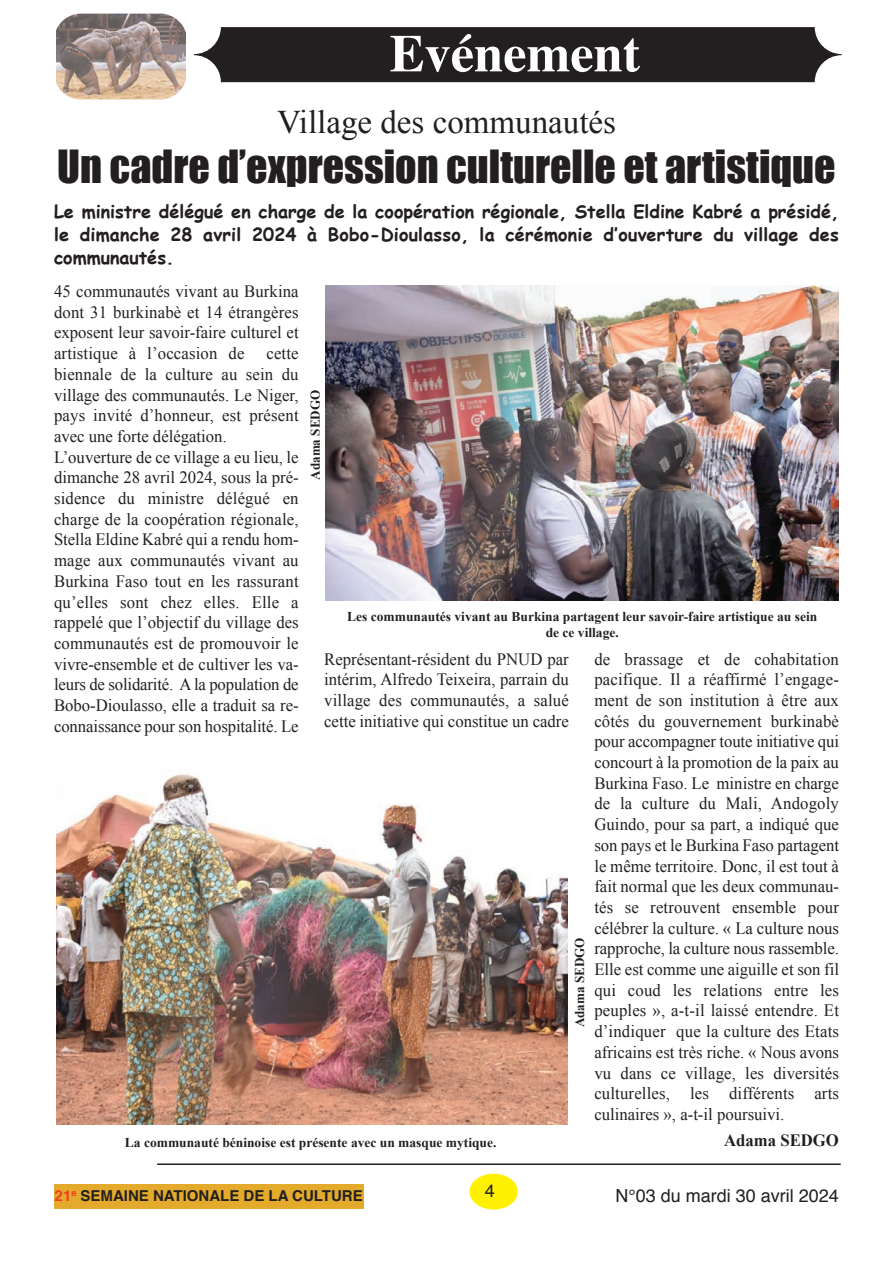
<style>
.page{position:relative;width:893px;height:1263px;background:#fff}
.page>*{position:absolute;margin:0;border:0;box-sizing:border-box;transform-origin:0 0}
.t1{font:700 52.5px "Times";color:#fff}
.t2{font:42px "Impact";color:#231f20}
.t3{font:33px "Times New Roman";color:#231f20}
.t4{font:700 18px/23.2px "Comic Sans MS";letter-spacing:.01em;color:#231f20;text-align:justify}
.t5{font:18px "Helvetica";color:#231f20}
.t6{font:17.25px/20.7px "Times New Roman";color:#231f20;text-align:justify}
.t7{font:700 17.25px "Times New Roman";color:#231f20}
.t8{font:700 15px "Helvetica";color:#231f20}
.t9{font:700 13.5px/16.2px "Times New Roman";color:#231f20;text-align:center}
.s1{color:#ef3e25}
</style>
<div class="page">
<img style="left:57px;top:14px;width:129px;height:85px">
<hr style="left:157px;top:1163px;width:684px;height:2px;background:#231f20">
<div style="left:469px;top:1174px;width:49px;height:35px;background:#fff101;border-radius:50%"></div>
<div style="left:54px;top:1184px;width:309px;height:25px;background:#e3aa2b"></div>
<div style="left:194px;top:27px;width:648px;height:55px;background:#231f20;border-radius:27px"></div>
<img style="left:326px;top:285px;width:512px;height:315px">
<img style="left:57px;top:774px;width:510px;height:350px">
<h1 class="t1" style="left:390px;top:32px;width:252px">Evénement</h1>
<h3 class="t3" style="left:277px;top:104px;width:340px">Village des communautés</h3>
<h2 class="t2" style="left:57px;top:141px;width:780px">Un cadre d’expression culturelle et artistique</h2>
<p class="t4" style="left:54px;top:199px;width:786px">Le ministre délégué en charge de la coopération régionale, Stella Eldine Kabré a présidé, le dimanche 28 avril 2024 à Bobo-Dioulasso, la cérémonie d’ouverture du village des communautés.</p>
<p class="t6" style="left:54px;top:281px;width:246px">45 communautés vivant au Burkina dont 31 burkinabè et 14 étrangères exposent leur savoir-faire culturel et artistique à l’occasion de</p>
<p class="t6" style="left:54px;top:343px;width:246px;text-align:left;text-indent:212px">cette biennale de la culture au sein du village des communautés. Le Niger, pays invité d’honneur, est présent avec une forte délégation.<br>L’ouverture de ce village a eu lieu, le dimanche 28 avril 2024, sous la pré&shy;sidence du ministre délégué en charge de la coopération régionale, Stella Eldine Kabré qui a rendu hom&shy;mage aux communautés vivant au Burkina Faso tout en les rassurant qu’elles sont chez elles. Elle a rappelé que l’objectif du village des communautés est de promouvoir le vivre-ensemble et de cultiver les va&shy;leurs de solidarité. A la population de Bobo-Dioulasso, elle a traduit sa re&shy;connaissance pour son hospitalité. Le</p>
<p class="t9" style="left:307px;top:480px;width:91px;rotate:-90deg">Adama SEDGO</p>
<p class="t9" style="left:347px;top:608px;width:472px">Les communautés vivant au Burkina partagent leur savoir-faire artistique au sein de ce village.</p>
<p class="t6" style="left:324px;top:648px;width:246px">Représentant-résident du PNUD par intérim, Alfredo Teixeira, parrain du village des communautés, a salué cette initiative qui constitue un cadre</p>
<p class="t6" style="left:594px;top:648px;width:246px">de brassage et de cohabitation pacifique. Il a réaffirmé l’engage&shy;ment de son institution à être aux côtés du gouvernement burkinabè pour accompagner toute initiative qui concourt à la promotion de la paix au Burkina Faso. Le ministre en charge de la culture du Mali, Andogoly Guindo, pour sa part, a indiqué que son pays et le Burkina Faso partagent le même territoire. Donc, il est tout à fait normal que les deux communau&shy;tés se retrouvent ensemble pour célébrer la culture. « La culture nous rapproche, la culture nous rassemble.<br>Elle est comme une aiguille et son fil qui coud les relations entre les peuples », a-t-il laissé entendre. Et d’indiquer que la culture des Etats africains est très riche. « Nous avons vu dans ce village, les diversités culturelles, les différents arts culinaires », a-t-il poursuivi.</p>
<p class="t7" style="left:724px;top:1131px;width:116px">Adama SEDGO</p>
<p class="t9" style="left:571px;top:1027px;width:91px;rotate:-90deg">Adama SEDGO</p>
<p class="t9" style="left:125px;top:1134px;width:373px">La communauté béninoise est présente avec un masque mytique.</p>
<p class="t8" style="left:55px;top:1189px;width:310px"><span class="s1">21</span><sup>e</sup> SEMAINE NATIONALE DE LA CULTURE</p>
<p class="t5" style="left:485px;top:1183px;width:12px">4</p>
<p class="t5" style="left:616px;top:1188px;width:225px">N°03 du mardi 30 avril 2024</p>
</div>
